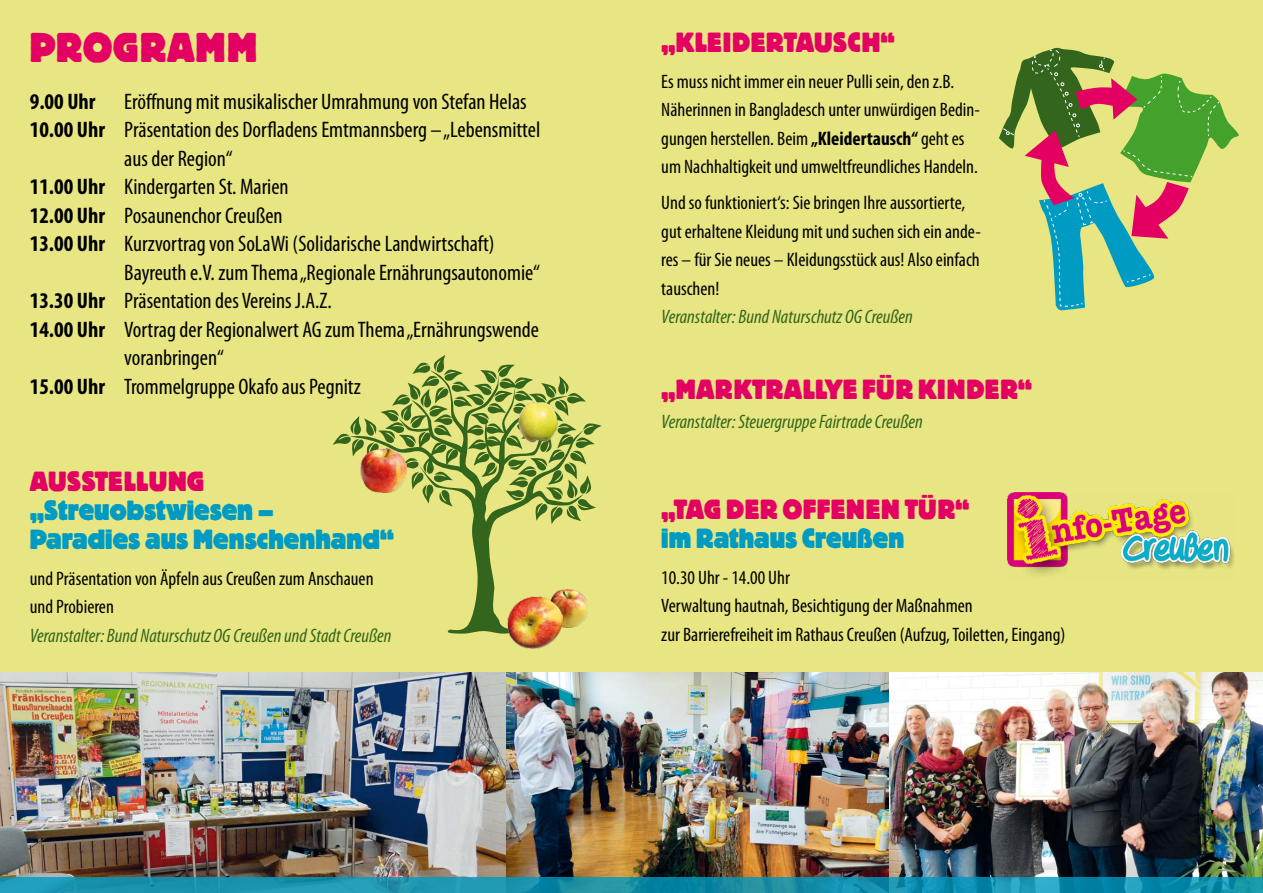
<style>
.page{position:relative;width:1263px;height:893px;background:#e7e682}
.page>*{position:absolute;margin:0;border:0;box-sizing:border-box;transform-origin:0 0}
.t1{font:800 41.4px "Block BE";letter-spacing:.02em;color:#e30062;scale:.87 1}
.t2{font:800 27.6px "Block BE";letter-spacing:.02em;color:#e30062;scale:.87 1}
.t3{font:800 27.6px "Block BE";color:#009bc2;scale:.87 1}
.t4{font:condensed 22.5px "Myriad Pro";color:#000}
.t5{font:700 condensed 22.5px "Myriad Pro";color:#000}
.t6{font:condensed 19.5px/28.5px "Myriad Pro";color:#000}
.t7{font:italic condensed 19.5px "Myriad Pro";color:#33651c}
.s1{font-weight:700}
</style>
<div class="page">
<img style="left:0;top:673px;width:1263px;height:204px">
<svg style="left:0;top:877px;width:1263px;height:16px;background:#1691ad"></svg>
<img style="left:1008px;top:492px;width:226px;height:83px">
<svg style="left:447px;top:524px;width:128px;height:110px"></svg>
<svg style="left:333px;top:355px;width:269px;height:169px"></svg>
<img style="left:518px;top:403px;width:41px;height:41px">
<img style="left:550px;top:590px;width:38px;height:37px">
<img style="left:360px;top:449px;width:46px;height:43px">
<img style="left:507px;top:596px;width:55px;height:52px">
<svg style="left:999px;top:47px;width:240px;height:264px"></svg>
<p class="t1" style="left:30px;top:25px;width:263px">PROGRAMM</p>
<p class="t5" style="left:30px;top:87px;width:67px">9.00 Uhr</p>
<p class="t4" style="left:124px;top:88px;width:404px">Eröffnung mit musikalischer Umrahmung von Stefan Helas</p>
<p class="t4" style="left:30px;top:116px;width:512px"><span class="s1">10.00 Uhr</span> Präsentation des Dorfladens Emtmannsberg – „Lebensmittel</p>
<p class="t4" style="left:124px;top:145px;width:110px">aus der Region“</p>
<p class="t4" style="left:30px;top:173px;width:260px"><span class="s1">11.00 Uhr</span> Kindergarten St. Marien</p>
<p class="t4" style="left:30px;top:202px;width:254px"><span class="s1">12.00 Uhr</span> Posaunenchor Creußen</p>
<p class="t4" style="left:30px;top:230px;width:466px"><span class="s1">13.00 Uhr</span> Kurzvortrag von SoLaWi (Solidarische Landwirtschaft)</p>
<p class="t4" style="left:124px;top:259px;width:417px">Bayreuth e.V. zum Thema „Regionale Ernährungsautonomie“</p>
<p class="t4" style="left:30px;top:287px;width:304px"><span class="s1">13.30 Uhr</span> Präsentation des Vereins J.A.Z.</p>
<p class="t4" style="left:30px;top:316px;width:511px"><span class="s1">14.00 Uhr</span> Vortrag der Regionalwert AG zum Thema „Ernährungswende</p>
<p class="t4" style="left:124px;top:344px;width:101px">voranbringen“</p>
<p class="t4" style="left:30px;top:373px;width:332px"><span class="s1">15.00 Uhr</span> Trommelgruppe Okafo aus Pegnitz</p>
<p class="t2" style="left:30px;top:466px;width:202px">AUSSTELLUNG</p>
<p class="t3" style="left:30px;top:495px;width:282px">„Streuobstwiesen –</p>
<p class="t3" style="left:30px;top:524px;width:421px">Paradies aus Menschenhand“</p>
<p class="t6" style="left:30px;top:564px;width:345px">und Präsentation von Äpfeln aus Creußen zum Anschauen</p>
<p class="t6" style="left:30px;top:592px;width:86px">und Probieren</p>
<p class="t7" style="left:30px;top:624px;width:363px">Veranstalter: Bund Naturschutz OG Creußen und Stadt Creußen</p>
<p class="t2" style="left:661px;top:26px;width:270px">„KLEIDERTAUSCH“</p>
<p class="t6" style="left:661px;top:67px;width:320px">Es muss nicht immer ein neuer Pulli sein, den z.B.<br>Näherinnen in Bangladesch unter unwürdigen Bedin&shy;gungen herstellen. Beim <span class="s1">„Kleidertausch“</span> geht es um Nachhaltigkeit und umweltfreundliches Handeln.</p>
<p class="t6" style="left:661px;top:188px;width:321px">Und so funktioniert‘s: Sie bringen Ihre aussortierte, gut erhaltene Kleidung mit und suchen sich ein ande&shy;res – für Sie neues – Kleidungsstück aus! Also einfach tauschen!</p>
<p class="t7" style="left:661px;top:305px;width:253px">Veranstalter: Bund Naturschutz OG Creußen</p>
<p class="t2" style="left:661px;top:374px;width:428px">„MARKTRALLYE FÜR KINDER“</p>
<p class="t7" style="left:661px;top:409px;width:263px">Veranstalter: Steuergruppe Fairtrade Creußen</p>
<p class="t2" style="left:661px;top:494px;width:356px">„TAG DER OFFENEN TÜR“</p>
<p class="t3" style="left:661px;top:523px;width:281px">im Rathaus Creußen</p>
<p class="t6" style="left:661px;top:563px;width:130px">10.30 Uhr - 14.00 Uhr</p>
<p class="t6" style="left:661px;top:591px;width:313px">Verwaltung hautnah, Besichtigung der Maßnahmen</p>
<p class="t6" style="left:661px;top:620px;width:406px">zur Barrierefreiheit im Rathaus Creußen (Aufzug, Toiletten, Eingang)</p>
</div>
